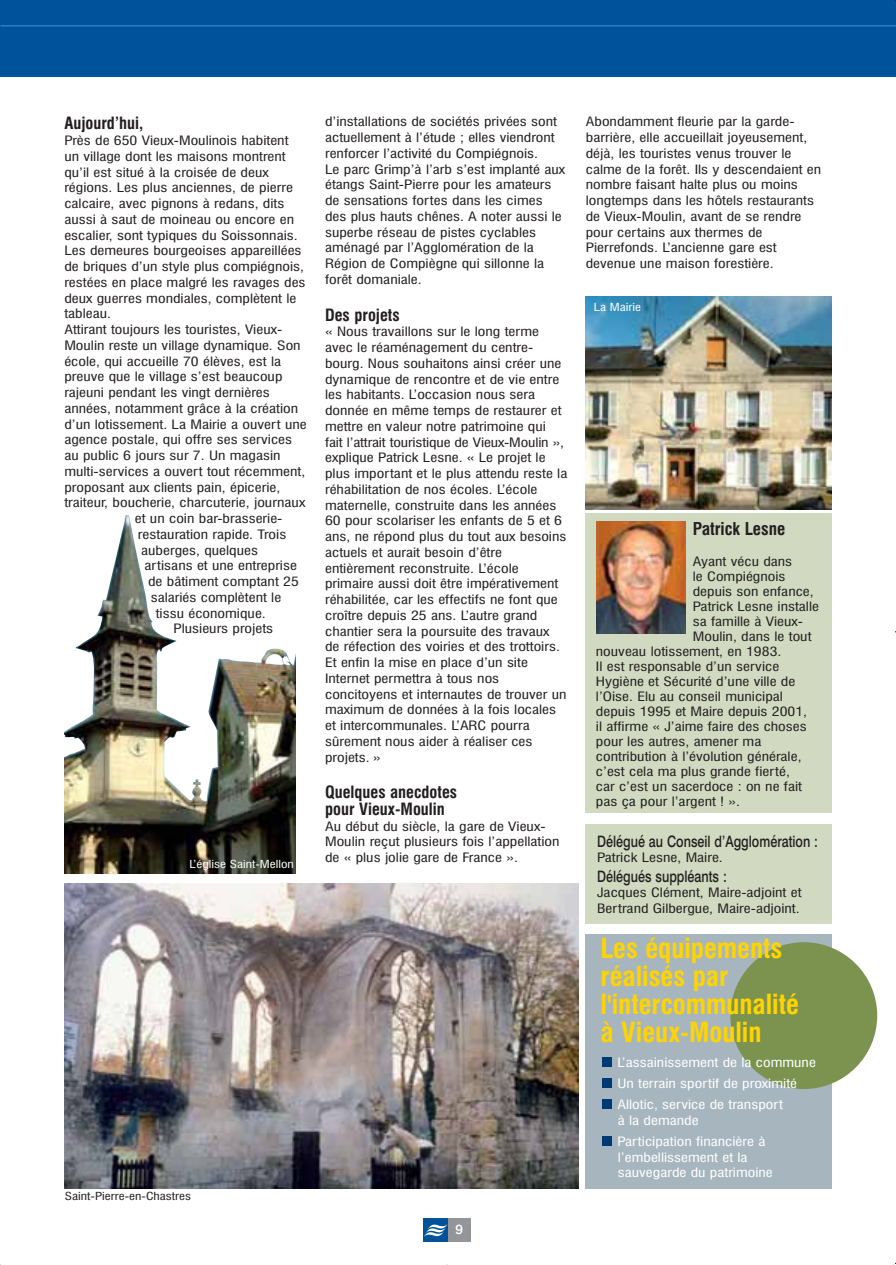
<style>
.page{position:relative;width:896px;height:1265px;background:#fff}
.page>*{position:absolute;margin:0;border:0;box-sizing:border-box;transform-origin:0 0}
.t1{font:700 condensed 27px/27.8px "Swiss 721 BT";color:#ffd400}
.t2{font:700 condensed 17.25px "Swiss 721 BT";color:#231f20}
.t3{font:700 condensed 16.5px/16.5px "Swiss 721 BT";color:#231f20}
.t4{font:500 15.75px "Swiss 721 BT";color:#231f20;scale:.8 1}
.t5{font:500 13.5px "Swiss 721 BT";color:#fff}
.t6{font:condensed 12.6px/15.8px "Swiss 721 BT";color:#231f20;scale:1.25 1}
.t7{font:condensed 12.6px/21px "Swiss 721 BT";color:#fff;scale:1.25 1}
.t8{font:condensed 10.8px "Swiss 721 BT";color:#fff;scale:1.25 1}
.t9{font:condensed 10.8px "Swiss 721 BT";color:#231f20;scale:1.25 1}
</style>
<div class="page">
<img style="left:0;top:0;width:896px;height:1265px">
<h3 class="t3" style="left:64px;top:116px;width:80px">Aujourd’hui,</h3>
<p class="t6" style="left:64px;top:133px;width:181px">Près de 650 Vieux-Moulinois habitent</p>
<p class="t6" style="left:64px;top:149px;width:179px">un village dont les maisons montrent</p>
<p class="t6" style="left:64px;top:165px;width:165px">qu’il est situé à la croisée de deux</p>
<p class="t6" style="left:64px;top:181px;width:184px">régions. Les plus anciennes, de pierre</p>
<p class="t6" style="left:64px;top:196px;width:178px">calcaire, avec pignons à redans, dits</p>
<p class="t6" style="left:64px;top:212px;width:185px">aussi à saut de moineau ou encore en</p>
<p class="t6" style="left:64px;top:228px;width:188px">escalier, sont typiques du Soissonnais.</p>
<p class="t6" style="left:64px;top:244px;width:191px">Les demeures bourgeoises appareillées</p>
<p class="t6" style="left:64px;top:259px;width:193px">de briques d’un style plus compiégnois,</p>
<p class="t6" style="left:64px;top:275px;width:194px">restées en place malgré les ravages des</p>
<p class="t6" style="left:64px;top:291px;width:187px">deux guerres mondiales, complètent le</p>
<p class="t6" style="left:64px;top:307px;width:39px">tableau.</p>
<p class="t6" style="left:64px;top:322px;width:176px">Attirant toujours les touristes, Vieux-</p>
<p class="t6" style="left:64px;top:338px;width:191px">Moulin reste un village dynamique. Son</p>
<p class="t6" style="left:64px;top:354px;width:175px">école, qui accueille 70 élèves, est la</p>
<p class="t6" style="left:64px;top:370px;width:176px">preuve que le village s’est beaucoup</p>
<p class="t6" style="left:64px;top:385px;width:166px">rajeuni pendant les vingt dernières</p>
<p class="t6" style="left:64px;top:401px;width:189px">années, notamment grâce à la création</p>
<p class="t6" style="left:64px;top:417px;width:195px">d’un lotissement. La Mairie a ouvert une</p>
<p class="t6" style="left:64px;top:433px;width:184px">agence postale, qui offre ses services</p>
<p class="t6" style="left:64px;top:448px;width:174px">au public 6 jours sur 7. Un magasin</p>
<p class="t6" style="left:64px;top:464px;width:194px">multi-services a ouvert tout récemment,</p>
<p class="t6" style="left:64px;top:480px;width:174px">proposant aux clients pain, épicerie,</p>
<p class="t6" style="left:64px;top:496px;width:194px">traiteur, boucherie, charcuterie, journaux</p>
<p class="t6" style="left:135px;top:511px;width:120px">et un coin bar-brasserie-</p>
<p class="t6" style="left:138px;top:527px;width:120px">restauration rapide. Trois</p>
<p class="t6" style="left:141px;top:543px;width:95px">auberges, quelques</p>
<p class="t6" style="left:145px;top:559px;width:123px">artisans et une entreprise</p>
<p class="t6" style="left:148px;top:574px;width:122px">de bâtiment comptant 25</p>
<p class="t6" style="left:151px;top:590px;width:106px">salariés complètent le</p>
<p class="t6" style="left:156px;top:606px;width:90px">tissu économique.</p>
<p class="t6" style="left:173px;top:622px;width:81px">Plusieurs projets</p>
<p class="t8" style="left:189px;top:859px;width:85px">L’église Saint-Mellon</p>
<p class="t6" style="left:325px;top:115px;width:194px">d’installations de sociétés privées sont actuellement à l’étude ; elles viendront renforcer l’activité du Compiégnois.<br>Le parc Grimp’à l’arb s’est implanté aux étangs Saint-Pierre pour les amateurs de sensations fortes dans les cimes des plus hauts chênes. A noter aussi le superbe réseau de pistes cyclables aménagé par l’Agglomération de la Région de Compiègne qui sillonne la forêt domaniale.</p>
<h3 class="t3" style="left:325px;top:307px;width:76px">Des projets</h3>
<p class="t6" style="left:325px;top:325px;width:195px">« Nous travaillons sur le long terme avec le réaménagement du centre&shy;bourg. Nous souhaitons ainsi créer une dynamique de rencontre et de vie entre les habitants. L’occasion nous sera donnée en même temps de restaurer et mettre en valeur notre patrimoine qui<br>fait l’attrait touristique de Vieux-Moulin », explique Patrick Lesne. « Le projet le plus important et le plus attendu reste la réhabilitation de nos écoles. L’école maternelle, construite dans les années 60 pour scolariser les enfants de 5 et 6 ans, ne répond plus du tout aux besoins actuels et aurait besoin d’être entièrement reconstruite. L’école primaire aussi doit être impérativement réhabilitée, car les effectifs ne font que croître depuis 25 ans. L’autre grand chantier sera la poursuite des travaux<br>de réfection des voiries et des trottoirs.<br>Et enfin la mise en place d’un site Internet permettra à tous nos concitoyens et internautes de trouver un maximum de données à la fois locales et intercommunales. L’ARC pourra sûrement nous aider à réaliser ces projets. »</p>
<h3 class="t3" style="left:325px;top:785px;width:134px">Quelques anecdotes pour Vieux-Moulin</h3>
<p class="t6" style="left:325px;top:819px;width:189px">Au début du siècle, la gare de Vieux-<br>Moulin reçut plusieurs fois l’appellation de « plus jolie gare de France ».</p>
<p class="t9" style="left:65px;top:1191px;width:102px">Saint-Pierre-en-Chastres</p>
<p class="t5" style="left:456px;top:1222px;width:9px">9</p>
<p class="t6" style="left:586px;top:115px;width:190px">Abondamment fleurie par la garde&shy;barrière, elle accueillait joyeusement, déjà, les touristes venus trouver le calme de la forêt. Ils y descendaient en nombre faisant halte plus ou moins longtemps dans les hôtels restaurants de Vieux-Moulin, avant de se rendre pour certains aux thermes de Pierrefonds. L’ancienne gare est devenue une maison forestière.</p>
<p class="t8" style="left:594px;top:302px;width:39px">La Mairie</p>
<h2 class="t2" style="left:693px;top:520px;width:94px">Patrick Lesne</h2>
<p class="t6" style="left:693px;top:554px;width:81px">Ayant vécu dans</p>
<p class="t6" style="left:693px;top:569px;width:76px">le Compiégnois</p>
<p class="t6" style="left:693px;top:584px;width:98px">depuis son enfance,</p>
<p class="t6" style="left:693px;top:599px;width:102px">Patrick Lesne installe</p>
<p class="t6" style="left:693px;top:614px;width:90px">sa famille à Vieux-</p>
<p class="t6" style="left:693px;top:629px;width:97px">Moulin, dans le tout</p>
<p class="t6" style="left:596px;top:644px;width:150px">nouveau lotissement, en 1983.</p>
<p class="t6" style="left:596px;top:659px;width:148px">Il est responsable d’un service</p>
<p class="t6" style="left:596px;top:674px;width:161px">Hygiène et Sécurité d’une ville de</p>
<p class="t6" style="left:596px;top:689px;width:151px">l’Oise. Elu au conseil municipal</p>
<p class="t6" style="left:596px;top:704px;width:171px">depuis 1995 et Maire depuis 2001,</p>
<p class="t6" style="left:596px;top:719px;width:170px">il affirme « J’aime faire des choses</p>
<p class="t6" style="left:596px;top:734px;width:134px">pour les autres, amener ma</p>
<p class="t6" style="left:596px;top:749px;width:166px">contribution à l’évolution générale,</p>
<p class="t6" style="left:596px;top:764px;width:157px">c’est cela ma plus grande fierté,</p>
<p class="t6" style="left:596px;top:779px;width:166px">car c’est un sacerdoce : on ne fait</p>
<p class="t6" style="left:596px;top:794px;width:117px">pas ça pour l’argent ! ».</p>
<p class="t4" style="left:597px;top:834px;width:278px">Délégué au Conseil d’Agglomération :</p>
<p class="t6" style="left:597px;top:850px;width:102px">Patrick Lesne, Maire.</p>
<p class="t4" style="left:597px;top:868px;width:164px">Délégués suppléants :</p>
<p class="t6" style="left:597px;top:886px;width:165px">Jacques Clément, Maire-adjoint et<br>Bertrand Gilbergue, Maire-adjoint.</p>
<h1 class="t1" style="left:601px;top:936px;width:200px">Les équipements réalisés par l'intercommunalité à Vieux-Moulin</h1>
<p class="t7" style="left:617px;top:1053px;width:160px">L’assainissement de la commune<br>Un terrain sportif de proximité<br>Allotic, service de transport</p>
<p class="t7" style="left:617px;top:1110px;width:120px">à la demande<br>Participation financière à</p>
<p class="t7" style="left:618px;top:1150px;width:126px;line-height:15.8px">l’embellissement et la sauvegarde du patrimoine</p>
</div>
